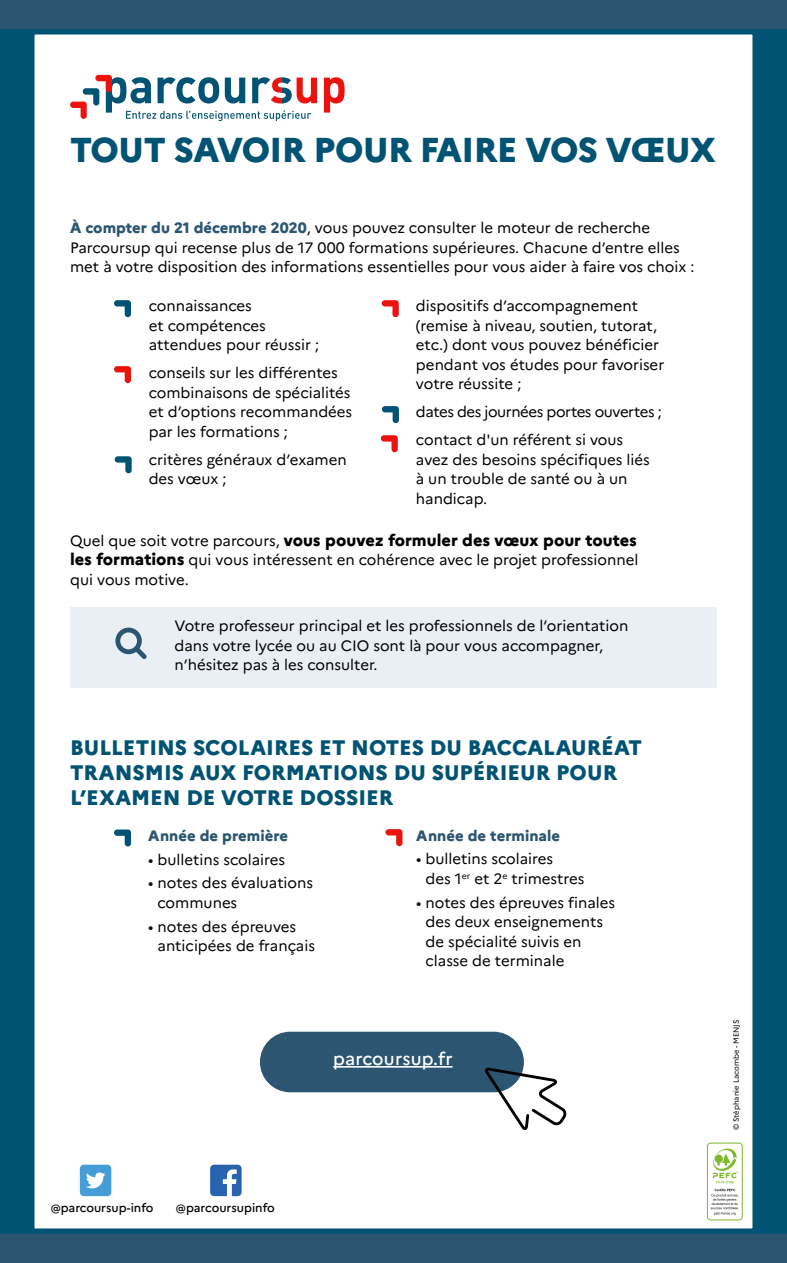
<style>
.page{position:relative;width:787px;height:1263px;background:#fff}
.page>*{position:absolute;margin:0;border:0;box-sizing:border-box;transform-origin:0 0}
.t1{font:800 34.5px "Marianne";letter-spacing:-.02em;color:#005373}
.t2{font:800 21px/25.2px "Marianne";color:#005373}
.t3{font:500 18px "Marianne";letter-spacing:.01em;color:#fff}
.t4{font:800 16.5px "Marianne";color:#000}
.t5{font:15px/19.5px "Marianne";color:#000}
.t6{font:15px/28px "Marianne";letter-spacing:-.025em;color:#000}
.t7{font:800 15px "Marianne";color:#2b5570}
.t8{font:500 12px "Marianne";color:#000}
.t9{font:7.5px "Marianne";color:#000}
.s1{font-weight:800;color:#2b5570}
.s2{font-weight:400;font-size:15px}
.s3{font-weight:800;font-size:16.5px}
</style>
<div class="page">
<div style="left:70px;top:607px;width:647px;height:81px;background:#e9eff5"></div>
<div style="left:707px;top:1143px;width:35px;height:77px;border:1px solid #7db928;border-radius:3px"></div>
<svg style="left:710px;top:1189px;width:28px;height:26px"></svg>
<svg style="left:712px;top:1148px;width:26px;height:35px"></svg>
<svg style="left:114px;top:300px;width:17px;height:17px"></svg>
<svg style="left:114px;top:366px;width:17px;height:17px"></svg>
<svg style="left:115px;top:456px;width:17px;height:17px"></svg>
<svg style="left:382px;top:300px;width:17px;height:17px"></svg>
<svg style="left:382px;top:406px;width:17px;height:17px"></svg>
<svg style="left:381px;top:435px;width:17px;height:17px"></svg>
<svg style="left:385px;top:829px;width:17px;height:17px"></svg>
<svg style="left:114px;top:829px;width:17px;height:17px"></svg>
<svg style="left:115px;top:628px;width:32px;height:31px"></svg>
<svg style="left:324px;top:77px;width:20px;height:36px"></svg>
<svg style="left:70px;top:75px;width:247px;height:46px"></svg>
<div style="left:0;top:0;width:787px;height:1263px;border:34px solid #005373"></div>
<div style="left:260px;top:1032px;width:264px;height:60px;background:#2b5570;border-radius:30px"></div>
<hr style="left:333px;top:1066px;width:119px;height:1px;background:#fff">
<svg style="left:485px;top:1069px;width:82px;height:61px"></svg>
<div style="left:0;top:0;width:787px;height:28px;background:#2b5570"></div>
<div style="left:0;top:1235px;width:787px;height:28px;background:#2b5570"></div>
<svg style="left:210px;top:1165px;width:32px;height:31px"></svg>
<div style="left:80px;top:1165px;width:31px;height:31px;background:#449dd7;border-radius:4px"></div>
<svg style="left:86px;top:1172px;width:19px;height:16px"></svg>
<h1 class="t1" style="left:70px;top:129px;width:647px">TOUT SAVOIR POUR FAIRE VOS VŒUX</h1>
<p class="t5" style="left:70px;top:218px;width:626px"><span class="s1">À compter du 21 décembre 2020</span>, vous pouvez consulter le moteur de recherche<br>Parcoursup qui recense plus de 17 000 formations supérieures. Chacune d’entre elles met à votre disposition des informations essentielles pour vous aider à faire vos choix :</p>
<p class="t5" style="left:149px;top:296px;width:172px">connaissances<br>et compétences attendues pour réussir ;</p>
<p class="t5" style="left:149px;top:363px;width:205px">conseils sur les différentes combinaisons de spécialités et d’options recommandées par les formations ;</p>
<p class="t5" style="left:149px;top:450px;width:200px">critères généraux d’examen des vœux ;</p>
<p class="t5" style="left:416px;top:296px;width:250px">dispositifs d’accompagnement (remise à niveau, soutien, tutorat, etc.) dont vous pouvez bénéficier pendant vos études pour favoriser votre réussite ;</p>
<p class="t6" style="left:416px;top:398px;width:247px">dates des journées portes ouvertes ; contact d'un référent si vous</p>
<p class="t5" style="left:416px;top:450px;width:235px">avez des besoins spécifiques liés à un trouble de santé ou à un handicap.</p>
<p class="t4" style="left:70px;top:530px;width:568px"><span class="s2">Quel que soit votre parcours,</span> vous pouvez formuler des vœux pour toutes</p>
<p class="t5" style="left:70px;top:550px;width:570px"><span class="s3">les formations</span> qui vous intéressent en cohérence avec le projet professionnel qui vous motive.</p>
<p class="t5" style="left:174px;top:616px;width:455px">Votre professeur principal et les professionnels de l’orientation dans votre lycée ou au CIO sont là pour vous accompagner, n’hésitez pas à les consulter.</p>
<h2 class="t2" style="left:70px;top:734px;width:573px">BULLETINS SCOLAIRES ET NOTES DU BACCALAURÉAT<br>TRANSMIS AUX FORMATIONS DU SUPÉRIEUR POUR<br>L’EXAMEN DE VOTRE DOSSIER</h2>
<p class="t7" style="left:148px;top:826px;width:141px">Année de première</p>
<p class="t5" style="left:148px;top:849px;width:138px">• bulletins scolaires</p>
<p class="t5" style="left:157px;top:873px;width:157px;text-indent:-9px">• notes des évaluations communes</p>
<p class="t5" style="left:157px;top:916px;width:159px;text-indent:-9px">• notes des épreuves anticipées de français</p>
<p class="t7" style="left:416px;top:826px;width:145px">Année de terminale</p>
<p class="t5" style="left:425px;top:849px;width:160px;text-indent:-9px">• bulletins scolaires<br>des 1<sup>er</sup> et 2<sup>e</sup> trimestres</p>
<p class="t5" style="left:425px;top:893px;width:191px;text-indent:-9px">• notes des épreuves finales des deux enseignements de spécialité suivis en classe de terminale</p>
<p class="t3" style="left:333px;top:1047px;width:121px">parcoursup.fr</p>
<p class="t9" style="left:731px;top:1130px;width:112px;rotate:-90deg">© Stéphanie Lacombe - MENJS</p>
<p class="t8" style="left:51px;top:1201px;width:104px">@parcoursup-info</p>
<p class="t8" style="left:176px;top:1201px;width:100px">@parcoursupinfo</p>
</div>
